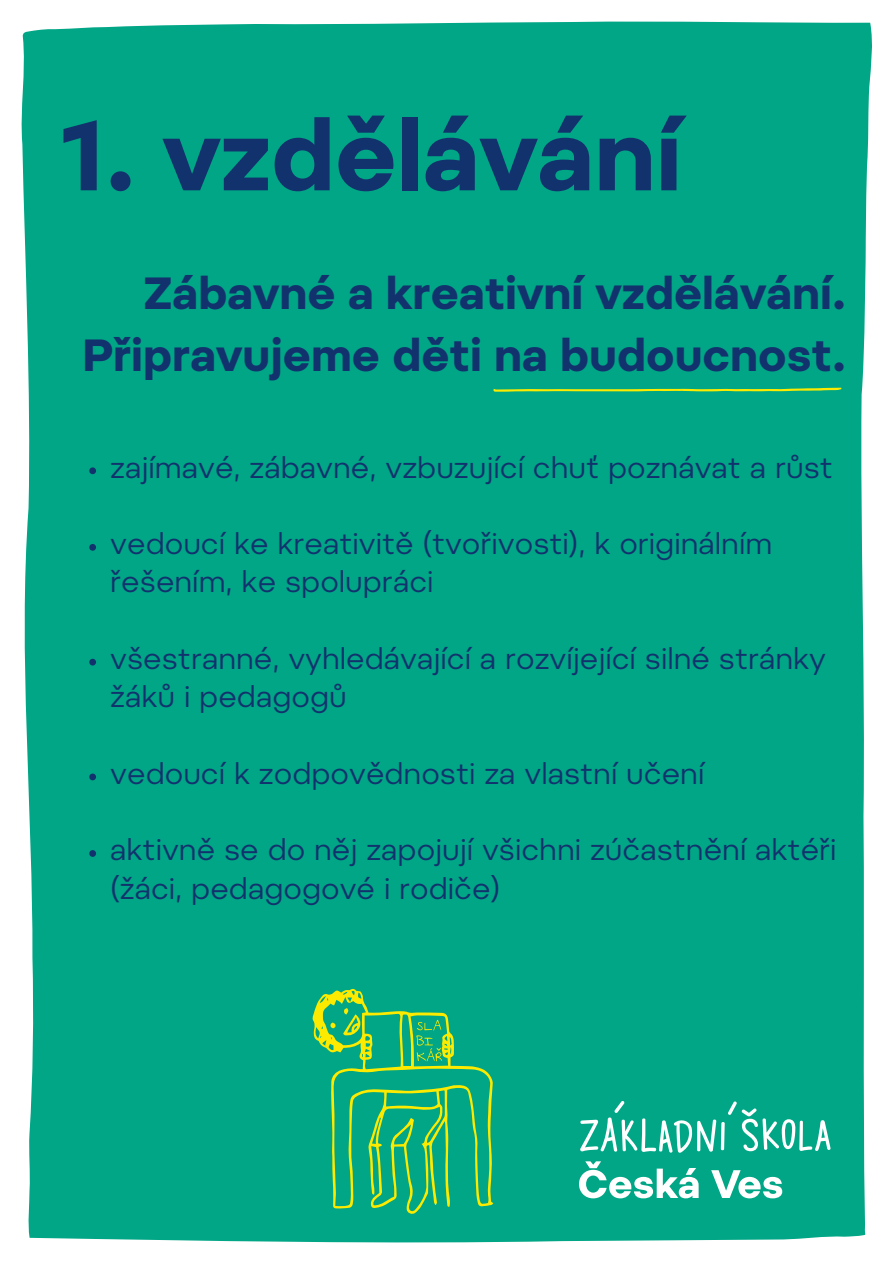
<style>
.page{position:relative;width:894px;height:1264px;background:#fff}
.page>*{position:absolute;margin:0;border:0;box-sizing:border-box;transform-origin:0 0}
.t1{font:700 98.85px "Pepi";color:#12326e}
.t2{font:700 45px/61.8px "Pepi";color:#12326e;text-align:right}
.t3{font:29.55px/38.2px "Pepi";color:#12326e}
</style>
<div class="page">
<div style="left:21px;top:21px;width:851px;height:1222px;background:#00a685"></div>
<svg style="left:89px;top:467px;width:7px;height:7px"></svg>
<svg style="left:89px;top:544px;width:7px;height:6px"></svg>
<svg style="left:89px;top:658px;width:7px;height:7px"></svg>
<svg style="left:89px;top:773px;width:7px;height:7px"></svg>
<svg style="left:89px;top:850px;width:7px;height:6px"></svg>
<svg style="left:578px;top:1161px;width:120px;height:37px"></svg>
<svg style="left:711px;top:1170px;width:71px;height:28px"></svg>
<svg style="left:579px;top:1100px;width:251px;height:53px;background:#33b79d"></svg>
<svg style="left:312px;top:988px;width:181px;height:227px;background:#29b16f"></svg>
<svg style="left:492px;top:388px;width:351px;height:3px"></svg>
<p class="t1" style="left:60px;top:117px;width:623px">1. vzdělávání</p>
<p class="t2" style="left:83px;top:267px;width:764px">Zábavné a kreativní vzdělávání.<br>Připravujeme děti na budoucnost.</p>
<p class="t3" style="left:110px;top:451px;width:723px">zajímavé, zábavné, vzbuzující chuť poznávat a růst</p>
<h1 class="t3" style="left:110px;top:528px;width:663px">vedoucí ke kreativitě (tvořivosti), k originálním řešením, ke spolupráci</h1>
<h2 class="t3" style="left:110px;top:642px;width:717px">všestranné, vyhledávající a rozvíjející silné stránky žáků i pedagogů</h2>
<p class="t3" style="left:110px;top:757px;width:595px">vedoucí k zodpovědnosti za vlastní učení</p>
<p class="t3" style="left:110px;top:834px;width:727px">aktivně se do něj zapojují všichni zúčastnění aktéři (žáci, pedagogové i rodiče)</p>
</div>
